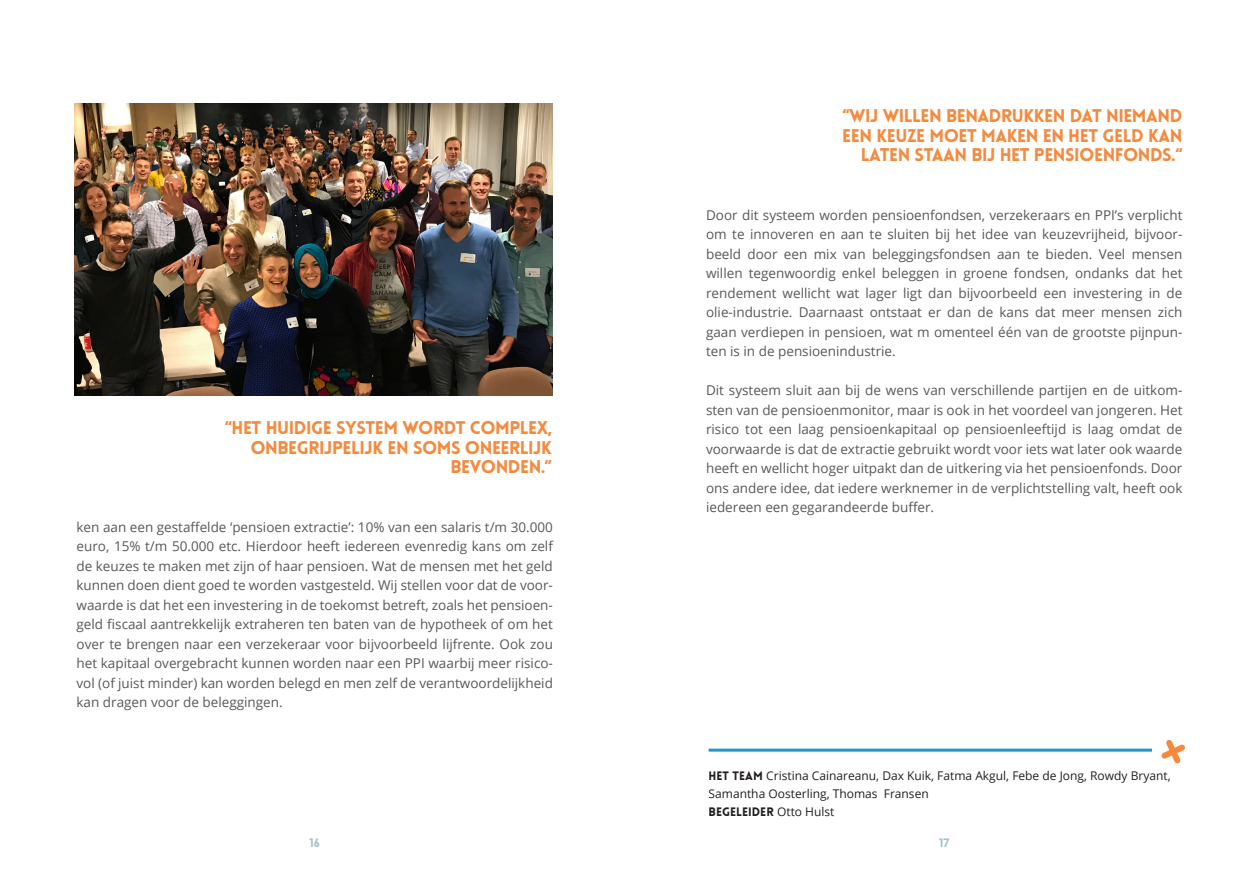
<style>
.page{position:relative;width:1259px;height:893px;background:#fff}
.page>*{position:absolute;margin:0;border:0;box-sizing:border-box;transform-origin:0 0}
.quote{font:900 18px "Lovelo";letter-spacing:-.025em;color:#f5893c}
.broodtekst{font:13.5px/19.5px "Open Sans";color:#57585a;text-align:justify}
.kop_3_lovelo{font:12px "Open Sans";color:#231f20}
.kop_3_lovelo-2{font:900 12px "Lovelo";color:#231f20}
.t1{font:900 12px "Lovelo";color:#a4c2c9}
.s1{font-family:"Lovelo";font-weight:900}
.s2{font-family:"Open Sans";font-weight:400}
</style>
<div class="page">
<hr style="left:708px;top:749px;width:444px;height:3px;background:#179ad7">
<svg style="left:1161px;top:740px;width:24px;height:24px"></svg>
<img style="left:74px;top:103px;width:479px;height:292px">
<p class="quote" style="left:225px;top:417px;width:329px">“HET HUIDIGE SYSTEM WORDT COMPLEX,</p>
<p class="quote" style="left:250px;top:436px;width:303px">ONBEGRIJPELIJK EN SOMS ONEERLIJK</p>
<p class="quote" style="left:450px;top:456px;width:103px">BEVONDEN.”</p>
<p class="broodtekst" style="left:77px;top:517px;width:478px">ken aan een gestaffelde ‘pensioen extractie’: 10% van een salaris t/m 30.000 euro, 15% t/m 50.000 etc. Hierdoor heeft iedereen evenredig kans om zelf de keuzes te maken met zijn of haar pensioen. Wat de mensen met het geld kunnen doen dient goed te worden vastgesteld. Wij stellen voor dat de voor&shy;waarde is dat het een investering in de toekomst betreft, zoals het pensioen&shy;geld fiscaal aantrekkelijk extraheren ten baten van de hypotheek of om het over te brengen naar een verzekeraar voor bijvoorbeeld lijfrente. Ook zou het kapitaal overgebracht kunnen worden naar een PPI waarbij meer risico&shy;vol (of juist minder) kan worden belegd en men zelf de verantwoordelijkheid kan dragen voor de beleggingen.</p>
<p class="quote" style="left:842px;top:105px;width:341px">“WIJ WILLEN BENADRUKKEN DAT NIEMAND</p>
<p class="quote" style="left:842px;top:124px;width:342px">EEN KEUZE MOET MAKEN EN HET GELD KAN</p>
<p class="quote" style="left:861px;top:144px;width:323px">LATEN STAAN BIJ HET PENSIOENFONDS.“</p>
<p class="broodtekst" style="left:706px;top:205px;width:478px">Door dit systeem worden pensioenfondsen, verzekeraars en PPI’s verplicht om te innoveren en aan te sluiten bij het idee van keuzevrijheid, bijvoor&shy;beeld door een mix van beleggingsfondsen aan te bieden. Veel mensen willen tegenwoordig enkel beleggen in groene fondsen, ondanks dat het rendement wellicht wat lager ligt dan bijvoorbeeld een investering in de olie-industrie. Daarnaast ontstaat er dan de kans dat meer mensen zich gaan verdiepen in pensioen, wat m omenteel één van de grootste pijnpun&shy;ten is in de pensioenindustrie.</p>
<p class="broodtekst" style="left:706px;top:380px;width:478px">Dit systeem sluit aan bij de wens van verschillende partijen en de uitkom&shy;sten van de pensioenmonitor, maar is ook in het voordeel van jongeren. Het risico tot een laag pensioenkapitaal op pensioenleeftijd is laag omdat de voorwaarde is dat de extractie gebruikt wordt voor iets wat later ook waarde heeft en wellicht hoger uitpakt dan de uitkering via het pensioenfonds. Door ons andere idee, dat iedere werknemer in de verplichtstelling valt, heeft ook iedereen een gegarandeerde buffer.</p>
<p class="kop_3_lovelo" style="left:708px;top:767px;width:463px"><span class="s1">HET TEAM</span> Cristina Cainareanu, Dax Kuik, Fatma Akgul, Febe de Jong, Rowdy Bryant,</p>
<p class="kop_3_lovelo" style="left:708px;top:785px;width:222px">Samantha Oosterling, Thomas Fransen</p>
<p class="kop_3_lovelo-2" style="left:708px;top:804px;width:127px">BEGELEIDER <span class="s2">Otto Hulst</span></p>
<p class="t1" style="left:309px;top:835px;width:12px">16</p>
<p class="t1" style="left:939px;top:835px;width:12px">17</p>
</div>
